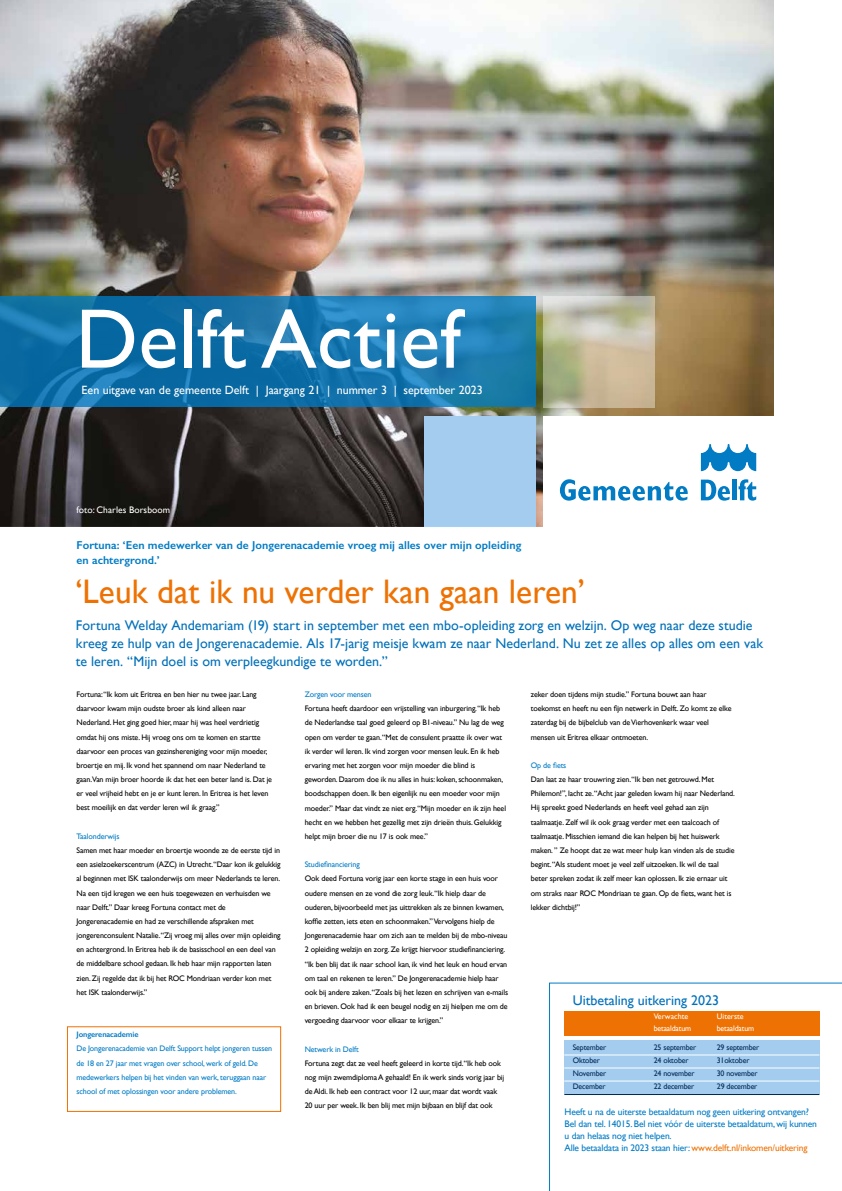
<style>
.page{position:relative;width:842px;height:1191px;background:#fff}
.page>*{position:absolute;margin:0;border:0;box-sizing:border-box;transform-origin:0 0}
.t1{font:85px "Gill Sans";letter-spacing:.005em;color:#fff}
.t2{font:34px "Gill Sans";letter-spacing:.005em;color:#ee7203}
.t3{font:14px/18px "Gill Sans";color:#0070ba}
.t4{font:12px "Gill Sans";color:#fff}
.t5{font:600 11.5px/14.2px "Gill Sans";letter-spacing:.005em;color:#007bc4}
.t6{font:9.5px/12px "Gill Sans";letter-spacing:-.015em;color:#007bc4}
.t7{font:9.5px "Gill Sans";letter-spacing:.005em;color:#fff}
.t8{font:8px/14.2px "Gill Sans";letter-spacing:-.015em;color:#000}
.t9{font:8px/14.2px "Gill Sans";letter-spacing:-.015em;color:#007bc4}
.t10{font:8px "Gill Sans";letter-spacing:-.015em;color:#002856}
.t11{font:8px "Gill Sans";letter-spacing:-.015em;color:#fff}
.t12{font:8px "Gill Sans";letter-spacing:.005em;color:#fff}
.t13{font:600 8px "Gill Sans";letter-spacing:-.015em;color:#007bc4}
.s1{color:#ee7203}
</style>
<div class="page">
<svg style="left:549px;top:982px;width:293px;height:209px"></svg>
<img style="left:0;top:0;width:773px;height:527px">
<div style="left:544px;top:416px;width:264px;height:119px;background:#fff"></div>
<svg style="left:0;top:296px;width:536px;height:111px;background:#1474ab"></svg>
<svg style="left:544px;top:296px;width:111px;height:111px;background:#c1bb9e"></svg>
<div style="left:424px;top:416px;width:111px;height:111px;background:#a3ccee"></div>
<svg style="left:701px;top:444px;width:55px;height:27px"></svg>
<svg style="left:701px;top:479px;width:29px;height:21px"></svg>
<hr style="left:732px;top:479px;width:4px;height:21px;background:#007bc4">
<svg style="left:738px;top:479px;width:18px;height:21px"></svg>
<svg style="left:560px;top:479px;width:128px;height:21px"></svg>
<div style="left:564px;top:1040px;width:255px;height:54px;background:#a3ccee"></div>
<div style="left:564px;top:1011px;width:255px;height:24px;background:#ee7203"></div>
<hr style="left:564px;top:1054px;width:255px;height:1px;background:#fff">
<hr style="left:564px;top:1067px;width:255px;height:1px;background:#fff">
<hr style="left:564px;top:1080px;width:255px;height:1px;background:#fff">
<hr style="left:564px;top:1094px;width:255px;height:1px;background:#002856">
<h1 class="t1" style="left:76px;top:289px;width:387px">Delft Actief</h1>
<h3 class="t4" style="left:82px;top:382px;width:403px">Een uitgave van de gemeente Delft | Jaargang 21 | nummer 3 | september 2023</h3>
<p class="t7" style="left:77px;top:504px;width:95px">foto: Charles Borsboom</p>
<h3 class="t5" style="left:77px;top:538px;width:446px">Fortuna: ‘Een medewerker van de Jongerenacademie vroeg mij alles over mijn opleiding en achtergrond.’</h3>
<h2 class="t2" style="left:75px;top:571px;width:511px">‘Leuk dat ik nu verder kan gaan leren’</h2>
<p class="t3" style="left:76px;top:616px;width:689px">Fortuna Welday Andemariam (19) start in september met een mbo-opleiding zorg en welzijn. Op weg naar deze studie kreeg ze hulp van de Jongerenacademie. Als 17-jarig meisje kwam ze naar Nederland. Nu zet ze alles op alles om een vak te leren. “Mijn doel is om verpleegkundige te worden.”</p>
<p class="t8" style="left:77px;top:687px;width:197px">Fortuna:“Ik kom uit Eritrea en ben hier nu twee jaar. Lang daarvoor kwam mijn oudste broer als kind alleen naar Nederland. Het ging goed hier, maar hij was heel verdrietig omdat hij ons miste. Hij vroeg ons om te komen en startte daarvoor een proces van gezinshereniging voor mijn moeder, broertje en mij. Ik vond het spannend om naar Nederland te gaan.Van mijn broer hoorde ik dat het een beter land is. Dat je er veel vrijheid hebt en je er kunt leren. In Eritrea is het leven best moeilijk en dat verder leren wil ik graag.”</p>
<p class="t9" style="left:77px;top:829px;width:44px">Taalonderwijs</p>
<p class="t8" style="left:77px;top:843px;width:206px">Samen met haar moeder en broertje woonde ze de eerste tijd in een asielzoekerscentrum (AZC) in Utrecht.“Daar kon ik gelukkig al beginnen met ISK taalonderwijs om meer Nederlands te leren.<br>Na een tijd kregen we een huis toegewezen en verhuisden we naar Delft.” Daar kreeg Fortuna contact met de Jongerenacademie en had ze verschillende afspraken met jongerenconsulent Natalie.“Zij vroeg mij alles over mijn opleiding en achtergrond. In Eritrea heb ik de basisschool en een deel van de middelbare school gedaan. Ik heb haar mijn rapporten laten zien. Zij regelde dat ik bij het ROC Mondriaan verder kon met het ISK taalonderwijs.”</p>
<p class="t8" style="left:531px;top:687px;width:202px">zeker doen tijdens mijn studie.” Fortuna bouwt aan haar toekomst en heeft nu een fijn netwerk in Delft. Zo komt ze elke zaterdag bij de bijbelclub van de Vierhovenkerk waar veel mensen uit Eritrea elkaar ontmoeten.</p>
<p class="t9" style="left:531px;top:758px;width:37px">Op de fiets</p>
<p class="t8" style="left:531px;top:772px;width:206px">Dan laat ze haar trouwring zien.“Ik ben net getrouwd. Met Philemon!”, lacht ze.“Acht jaar geleden kwam hij naar Nederland.<br>Hij spreekt goed Nederlands en heeft veel gehad aan zijn taalmaatje. Zelf wil ik ook graag verder met een taalcoach of taalmaatje. Misschien iemand die kan helpen bij het huiswerk maken. ” Ze hoopt dat ze wat meer hulp kan vinden als de studie begint.“Als student moet je veel zelf uitzoeken. Ik wil de taal beter spreken zodat ik zelf meer kan oplossen. Ik zie ernaar uit om straks naar ROC Mondriaan te gaan. Op de fiets, want het is lekker dichtbij!”</p>
<p class="t9" style="left:305px;top:687px;width:68px">Zorgen voor mensen</p>
<p class="t8" style="left:305px;top:701px;width:203px">Fortuna heeft daardoor een vrijstelling van inburgering.“Ik heb de Nederlandse taal goed geleerd op B1-niveau.” Nu lag de weg open om verder te gaan.“Met de consulent praatte ik over wat ik verder wil leren. Ik vind zorgen voor mensen leuk. En ik heb ervaring met het zorgen voor mijn moeder die blind is geworden. Daarom doe ik nu alles in huis: koken, schoonmaken, boodschappen doen. Ik ben eigenlijk nu een moeder voor mijn moeder.” Maar dat vindt ze niet erg.“Mijn moeder en ik zijn heel hecht en we hebben het gezellig met zijn drieën thuis. Gelukkig helpt mijn broer die nu 17 is ook mee.”</p>
<p class="t9" style="left:305px;top:857px;width:57px">Studiefinanciering</p>
<p class="t8" style="left:305px;top:871px;width:205px">Ook deed Fortuna vorig jaar een korte stage in een huis voor oudere mensen en ze vond die zorg leuk.“Ik hielp daar de ouderen, bijvoorbeeld met jas uittrekken als ze binnen kwamen, koffie zetten, iets eten en schoonmaken.” Vervolgens hielp de Jongerenacademie haar om zich aan te melden bij de mbo-niveau 2 opleiding welzijn en zorg. Ze krijgt hiervoor studiefinanciering. “Ik ben blij dat ik naar school kan, ik vind het leuk en houd ervan om taal en rekenen te leren.” De Jongerenacademie hielp haar ook bij andere zaken.“Zoals bij het lezen en schrijven van e-mails en brieven. Ook had ik een beugel nodig en zij hielpen me om de vergoeding daarvoor voor elkaar te krijgen.”</p>
<p class="t9" style="left:305px;top:1041px;width:55px">Netwerk in Delft</p>
<p class="t8" style="left:305px;top:1055px;width:201px">Fortuna zegt dat ze veel heeft geleerd in korte tijd.“Ik heb ook nog mijn zwemdiploma A gehaald! En ik werk sinds vorig jaar bij de Aldi. Ik heb een contract voor 12 uur, maar dat wordt vaak 20 uur per week. Ik ben blij met mijn bijbaan en blijf dat ook</p>
<h3 class="t3" style="left:573px;top:991px;width:148px">Uitbetaling uitkering 2023</h3>
<p class="t12" style="left:654px;top:1012px;width:36px">Verwachte</p>
<p class="t12" style="left:717px;top:1012px;width:28px">Uiterste</p>
<p class="t11" style="left:654px;top:1024px;width:39px">betaaldatum</p>
<p class="t11" style="left:717px;top:1024px;width:39px">betaaldatum</p>
<p class="t13" style="left:77px;top:1029px;width:64px">Jongerenacademie</p>
<p class="t9" style="left:77px;top:1041px;width:197px">De Jongerenacademie van Delft Support helpt jongeren tussen de 18 en 27 jaar met vragen over school, werk of geld. De medewerkers helpen bij het vinden van werk, teruggaan naar school of met oplossingen voor andere problemen.</p>
<p class="t10" style="left:573px;top:1043px;width:35px">September</p>
<p class="t10" style="left:654px;top:1043px;width:44px">25 september</p>
<p class="t10" style="left:717px;top:1043px;width:44px">29 september</p>
<p class="t10" style="left:573px;top:1056px;width:29px">Oktober</p>
<p class="t10" style="left:654px;top:1056px;width:36px">24 oktober</p>
<p class="t10" style="left:717px;top:1056px;width:34px">31oktober</p>
<p class="t10" style="left:573px;top:1069px;width:35px">November</p>
<p class="t10" style="left:654px;top:1069px;width:42px">24 november</p>
<p class="t10" style="left:717px;top:1069px;width:42px">30 november</p>
<p class="t10" style="left:573px;top:1082px;width:34px">December</p>
<p class="t10" style="left:654px;top:1082px;width:42px">22 december</p>
<p class="t10" style="left:717px;top:1082px;width:42px">29 december</p>
<p class="t6" style="left:564px;top:1106px;width:254px">Heeft u na de uiterste betaaldatum nog geen uitkering ontvangen?<br>Bel dan tel. 14015. Bel niet vóór de uiterste betaaldatum, wij kunnen u dan helaas nog niet helpen.<br>Alle betaaldata in 2023 staan hier: <span class="s1">www.delft.nl/inkomen/uitkering</span></p>
</div>
